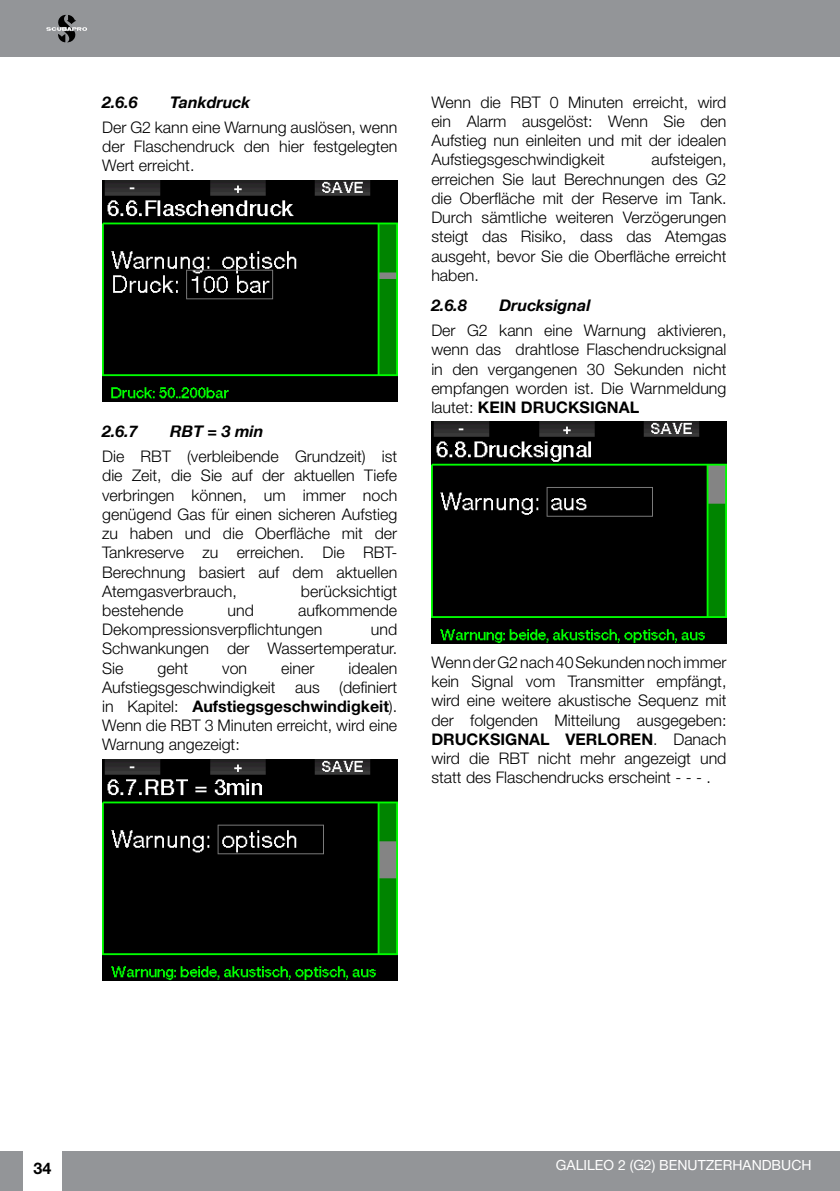
<style>
.page{position:relative;width:840px;height:1191px;background:#fff}
.page>*{position:absolute;margin:0;border:0;box-sizing:border-box;transform-origin:0 0}
.t1{font:300 16px/19.2px "Helvetica Neue LT Std";color:#000;text-align:justify}
.t2{font:italic 700 16px "Helvetica Neue LT Com";color:#000}
.t3{font:700 16px "Helvetica Neue LT Std";color:#000}
.t4{font:14px "Helvetica Neue LT Std";color:#fff}
.s1{font-weight:700}
</style>
<div class="page">
<hr style="left:839px;top:0;width:1px;height:57px;background:#939598">
<div style="left:62px;top:1151px;width:777px;height:40px;background:#939598"></div>
<hr style="left:839px;top:1151px;width:1px;height:40px;background:#939598">
<div style="left:0;top:1151px;width:23px;height:40px;background:#939598"></div>
<div style="left:0;top:0;width:839px;height:57px;background:#939598"></div>
<svg style="left:46px;top:15px;width:41px;height:27px"></svg>
<img style="left:102px;top:180px;width:295px;height:221px">
<img style="left:102px;top:759px;width:295px;height:221px">
<img style="left:431px;top:422px;width:295px;height:221px">
<p class="t2" style="left:102px;top:92px;width:37px">2.6.6</p>
<p class="t2" style="left:170px;top:92px;width:82px">Tankdruck</p>
<p class="t1" style="left:102px;top:117px;width:296px">Der G2 kann eine Warnung auslösen, wenn der Flaschendruck den hier festgelegten Wert erreicht.</p>
<p class="t2" style="left:102px;top:421px;width:37px">2.6.7</p>
<p class="t2" style="left:170px;top:421px;width:95px">RBT = 3 min</p>
<p class="t1" style="left:102px;top:446px;width:296px">Die RBT (verbleibende Grundzeit) ist die Zeit, die Sie auf der aktuellen Tiefe verbringen können, um immer noch genügend Gas für einen sicheren Aufstieg zu haben und die Oberfläche mit der Tankreserve zu erreichen. Die RBT-Berechnung basiert auf dem aktuellen Atemgasverbrauch,</p>
<p class="t1" style="left:301px;top:581px;width:98px">berücksichtigt</p>
<p class="t1" style="left:102px;top:600px;width:83px">bestehende</p>
<p class="t1" style="left:227px;top:600px;width:28px">und</p>
<p class="t1" style="left:102px;top:600px;width:296px;text-indent:196px">aufkommende<br>Dekompressionsverpflichtungen</p>
<p class="t1" style="left:102px;top:619px;width:296px;text-indent:268px">und Schwankungen der Wassertemperatur.<br>Sie</p>
<p class="t1" style="left:102px;top:658px;width:296px;text-indent:246px">idealen Aufstiegsgeschwindigkeit aus (definiert in Kapitel: <span class="s1">Aufstiegsgeschwindigkeit</span>).<br>Wenn die RBT 3 Minuten erreicht, wird eine Warnung angezeigt:</p>
<p class="t1" style="left:157px;top:658px;width:32px">geht</p>
<p class="t1" style="left:222px;top:658px;width:26px">von</p>
<p class="t1" style="left:281px;top:658px;width:35px">einer</p>
<p class="t1" style="left:431px;top:92px;width:296px">Wenn die RBT 0 Minuten erreicht, wird ein Alarm ausgelöst: Wenn Sie den Aufstieg nun einleiten und mit der idealen Aufstiegsgeschwindigkeit</p>
<p class="t1" style="left:431px;top:150px;width:296px;text-indent:220px">aufsteigen, erreichen Sie laut Berechnungen des G2 die Oberfläche mit der Reserve im Tank.<br>Durch sämtliche weiteren Verzögerungen steigt das Risiko, dass das Atemgas ausgeht, bevor Sie die Oberfläche erreicht haben.</p>
<p class="t2" style="left:431px;top:295px;width:37px">2.6.8</p>
<p class="t2" style="left:499px;top:295px;width:92px">Drucksignal</p>
<p class="t1" style="left:431px;top:320px;width:296px">Der G2 kann eine Warnung aktivieren, wenn das drahtlose Flaschendrucksignal in den vergangenen 30 Sekunden nicht empfangen worden ist. Die Warnmeldung lautet: <span class="s1">KEIN DRUCKSIGNAL</span></p>
<p class="t1" style="left:431px;top:652px;width:296px">Wenn der G2 nach 40 Sekunden noch immer kein Signal vom Transmitter empfängt, wird eine weitere akustische Sequenz mit der folgenden Mitteilung ausgegeben:<br><span class="s1">DRUCKSIGNAL VERLOREN</span>. Danach wird die RBT nicht mehr angezeigt und statt des Flaschendrucks erscheint - - - .</p>
<p class="t3" style="left:34px;top:1158px;width:19px">34</p>
<p class="t4" style="left:555px;top:1156px;width:257px">GALILEO 2 (G2) BENUTZERHANDBUCH</p>
</div>
